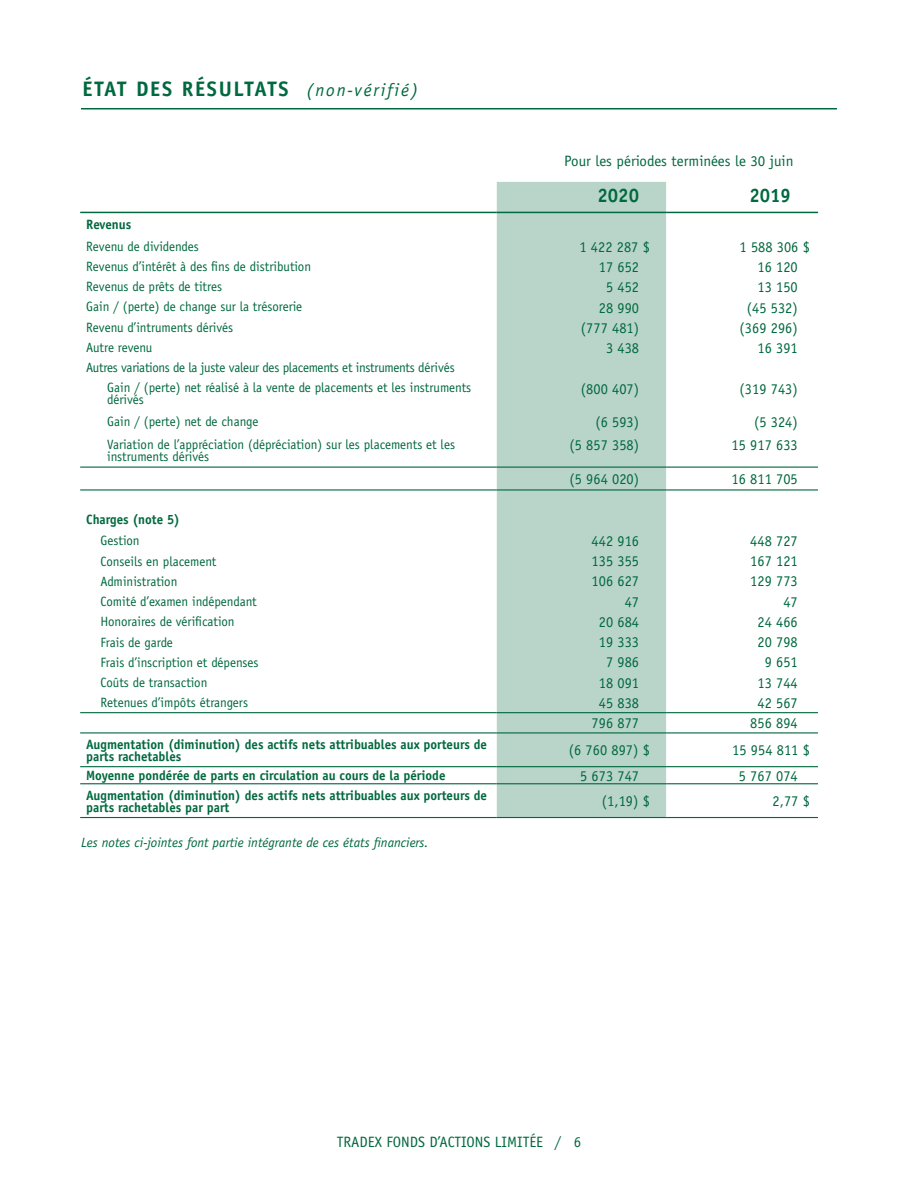
<style>
.page{position:relative;width:918px;height:1188px;background:#fff}
.page>*{position:absolute;margin:0;border:0;box-sizing:border-box;transform-origin:0 0}
.t1{font:700 21px "Officina Sans Std";letter-spacing:.08em;color:#00693f}
.t2{font:700 19.5px "Officina Sans Std";color:#00693f;scale:.96 1}
.t3{font:15px "Officina Sans Std";color:#00693f;scale:.96 1}
.t4{font:15px "Officina Sans Std";color:#00693f}
.t5{font:13.5px/12px "Officina Sans Std";color:#00693f;scale:.96 1}
.t6{font:700 13.5px/12px "Officina Sans Std";color:#00693f;scale:.96 1}
.t7{font:13.5px/20.2px "Officina Sans Std";letter-spacing:-.02em;color:#00693f;scale:.96 1}
.t8{font:italic 13.5px "Officina Sans Std";color:#00693f}
.s1{font-weight:400;font-style:italic;font-size:18px}
</style>
<div class="page">
<hr style="left:81px;top:108px;width:756px;height:2px;background:#00693f">
<div style="left:497px;top:182px;width:169px;height:635px;background:#b9d4c9"></div>
<hr style="left:80px;top:212px;width:417px;height:1px;background:#00693f">
<hr style="left:497px;top:212px;width:169px;height:1px;background:#00693f">
<hr style="left:666px;top:212px;width:152px;height:1px;background:#00693f">
<hr style="left:80px;top:766px;width:417px;height:1px;background:#00693f">
<hr style="left:497px;top:766px;width:169px;height:1px;background:#00693f">
<hr style="left:666px;top:766px;width:152px;height:1px;background:#00693f">
<hr style="left:80px;top:783px;width:417px;height:1px;background:#00693f">
<hr style="left:497px;top:783px;width:169px;height:1px;background:#00693f">
<hr style="left:666px;top:783px;width:152px;height:1px;background:#00693f">
<hr style="left:80px;top:817px;width:417px;height:1px;background:#00693f">
<hr style="left:497px;top:817px;width:169px;height:1px;background:#00693f">
<hr style="left:666px;top:817px;width:152px;height:1px;background:#00693f">
<hr style="left:80px;top:712px;width:417px;height:1px;background:#00693f">
<hr style="left:497px;top:712px;width:169px;height:1px;background:#00693f">
<hr style="left:666px;top:712px;width:152px;height:1px;background:#00693f">
<hr style="left:80px;top:732px;width:417px;height:1px;background:#00693f">
<hr style="left:497px;top:732px;width:169px;height:1px;background:#00693f">
<hr style="left:666px;top:732px;width:152px;height:1px;background:#00693f">
<hr style="left:80px;top:467px;width:417px;height:1px;background:#00693f">
<hr style="left:497px;top:467px;width:169px;height:1px;background:#00693f">
<hr style="left:666px;top:467px;width:152px;height:1px;background:#00693f">
<hr style="left:80px;top:489px;width:417px;height:2px;background:#00693f">
<hr style="left:497px;top:489px;width:169px;height:2px;background:#00693f">
<hr style="left:666px;top:489px;width:152px;height:2px;background:#00693f">
<h1 class="t1" style="left:83px;top:76px;width:337px">ÉTAT DES RÉSULTATS <span class="s1">(non-vérifié)</span></h1>
<p class="t4" style="left:564px;top:152px;width:231px">Pour les périodes terminées le 30 juin</p>
<h2 class="t2" style="left:597px;top:183px;width:45px">2020</h2>
<h2 class="t2" style="left:749px;top:183px;width:45px">2019</h2>
<p class="t6" style="left:86px;top:218px;width:49px">Revenus</p>
<p class="t5" style="left:86px;top:240px;width:119px">Revenu de dividendes</p>
<p class="t3" style="left:580px;top:238px;width:75px">1 422 287 $</p>
<p class="t3" style="left:740px;top:238px;width:75px">1 588 306 $</p>
<p class="t5" style="left:86px;top:260px;width:236px">Revenus d’intérêt à des fins de distribution</p>
<p class="t3" style="left:599px;top:258px;width:43px">17 652</p>
<p class="t3" style="left:758px;top:258px;width:43px">16 120</p>
<p class="t5" style="left:86px;top:281px;width:143px">Revenus de prêts de titres</p>
<p class="t3" style="left:606px;top:278px;width:36px">5 452</p>
<p class="t3" style="left:758px;top:278px;width:43px">13 150</p>
<p class="t5" style="left:86px;top:301px;width:227px">Gain / (perte) de change sur la trésorerie</p>
<p class="t3" style="left:599px;top:299px;width:43px">28 990</p>
<p class="t3" style="left:747px;top:299px;width:55px">(45 532)</p>
<p class="t5" style="left:86px;top:321px;width:155px">Revenu d’intruments dérivés</p>
<p class="t3" style="left:581px;top:319px;width:62px">(777 481)</p>
<p class="t3" style="left:740px;top:319px;width:62px">(369 296)</p>
<p class="t5" style="left:86px;top:341px;width:71px">Autre revenu</p>
<p class="t3" style="left:606px;top:339px;width:36px">3 438</p>
<p class="t3" style="left:758px;top:339px;width:43px">16 391</p>
<p class="t7" style="left:107px;top:358px;width:381px;text-indent:-21px">Autres variations de la juste valeur des placements et instruments dérivés<br>Gain / (perte) net réalisé à la vente de placements et les instruments</p>
<p class="t5" style="left:107px;top:394px;width:40px">dérivés</p>
<p class="t3" style="left:581px;top:380px;width:62px">(800 407)</p>
<p class="t3" style="left:740px;top:380px;width:62px">(319 743)</p>
<p class="t5" style="left:107px;top:416px;width:159px">Gain / (perte) net de change</p>
<p class="t3" style="left:595px;top:413px;width:47px">(6 593)</p>
<p class="t3" style="left:754px;top:413px;width:47px">(5 324)</p>
<p class="t5" style="left:107px;top:439px;width:364px">Variation de l’appréciation (dépréciation) sur les placements et les instruments dérivés</p>
<p class="t3" style="left:570px;top:436px;width:74px">(5 857 358)</p>
<p class="t3" style="left:732px;top:436px;width:70px">15 917 633</p>
<p class="t3" style="left:570px;top:470px;width:74px">(5 964 020)</p>
<p class="t3" style="left:732px;top:470px;width:70px">16 811 705</p>
<p class="t6" style="left:86px;top:514px;width:99px">Charges (note 5)</p>
<p class="t5" style="left:100px;top:535px;width:42px">Gestion</p>
<p class="t3" style="left:592px;top:532px;width:51px">442 916</p>
<p class="t3" style="left:750px;top:532px;width:51px">448 727</p>
<p class="t5" style="left:100px;top:555px;width:122px">Conseils en placement</p>
<p class="t3" style="left:592px;top:552px;width:51px">135 355</p>
<p class="t3" style="left:750px;top:552px;width:51px">167 121</p>
<p class="t5" style="left:100px;top:575px;width:82px">Administration</p>
<p class="t3" style="left:592px;top:573px;width:51px">106 627</p>
<p class="t3" style="left:750px;top:573px;width:51px">129 773</p>
<p class="t5" style="left:100px;top:596px;width:164px">Comité d’examen indépendant</p>
<p class="t3" style="left:625px;top:593px;width:17px">47</p>
<p class="t3" style="left:783px;top:593px;width:16px">47</p>
<p class="t5" style="left:100px;top:616px;width:141px">Honoraires de vérification</p>
<p class="t3" style="left:599px;top:613px;width:43px">20 684</p>
<p class="t3" style="left:758px;top:613px;width:43px">24 466</p>
<p class="t5" style="left:100px;top:636px;width:77px">Frais de garde</p>
<p class="t3" style="left:599px;top:633px;width:43px">19 333</p>
<p class="t3" style="left:758px;top:633px;width:43px">20 798</p>
<p class="t5" style="left:100px;top:656px;width:166px">Frais d’inscription et dépenses</p>
<p class="t3" style="left:606px;top:654px;width:36px">7 986</p>
<p class="t3" style="left:765px;top:654px;width:36px">9 651</p>
<p class="t5" style="left:100px;top:677px;width:113px">Coûts de transaction</p>
<p class="t3" style="left:599px;top:674px;width:43px">18 091</p>
<p class="t3" style="left:758px;top:674px;width:43px">13 744</p>
<p class="t5" style="left:100px;top:697px;width:155px">Retenues d’impôts étrangers</p>
<p class="t3" style="left:599px;top:694px;width:43px">45 838</p>
<p class="t3" style="left:758px;top:694px;width:43px">42 567</p>
<p class="t3" style="left:592px;top:714px;width:51px">796 877</p>
<p class="t3" style="left:750px;top:714px;width:51px">856 894</p>
<p class="t6" style="left:86px;top:738px;width:419px">Augmentation (diminution) des actifs nets attribuables aux porteurs de parts rachetables</p>
<p class="t3" style="left:569px;top:741px;width:86px">(6 760 897) $</p>
<p class="t3" style="left:732px;top:741px;width:82px">15 954 811 $</p>
<p class="t6" style="left:86px;top:769px;width:376px">Moyenne pondérée de parts en circulation au cours de la période</p>
<p class="t3" style="left:580px;top:767px;width:63px">5 673 747</p>
<p class="t3" style="left:739px;top:767px;width:63px">5 767 074</p>
<p class="t6" style="left:86px;top:789px;width:419px">Augmentation (diminution) des actifs nets attribuables aux porteurs de parts rachetables par part</p>
<p class="t3" style="left:602px;top:792px;width:51px">(1,19) $</p>
<p class="t3" style="left:773px;top:792px;width:40px">2,77 $</p>
<p class="t8" style="left:81px;top:834px;width:349px">Les notes ci-jointes font partie intégrante de ces états financiers.</p>
<p class="t4" style="left:337px;top:1133px;width:246px">TRADEX FONDS D’ACTIONS LIMITÉE / 6</p>
</div>
